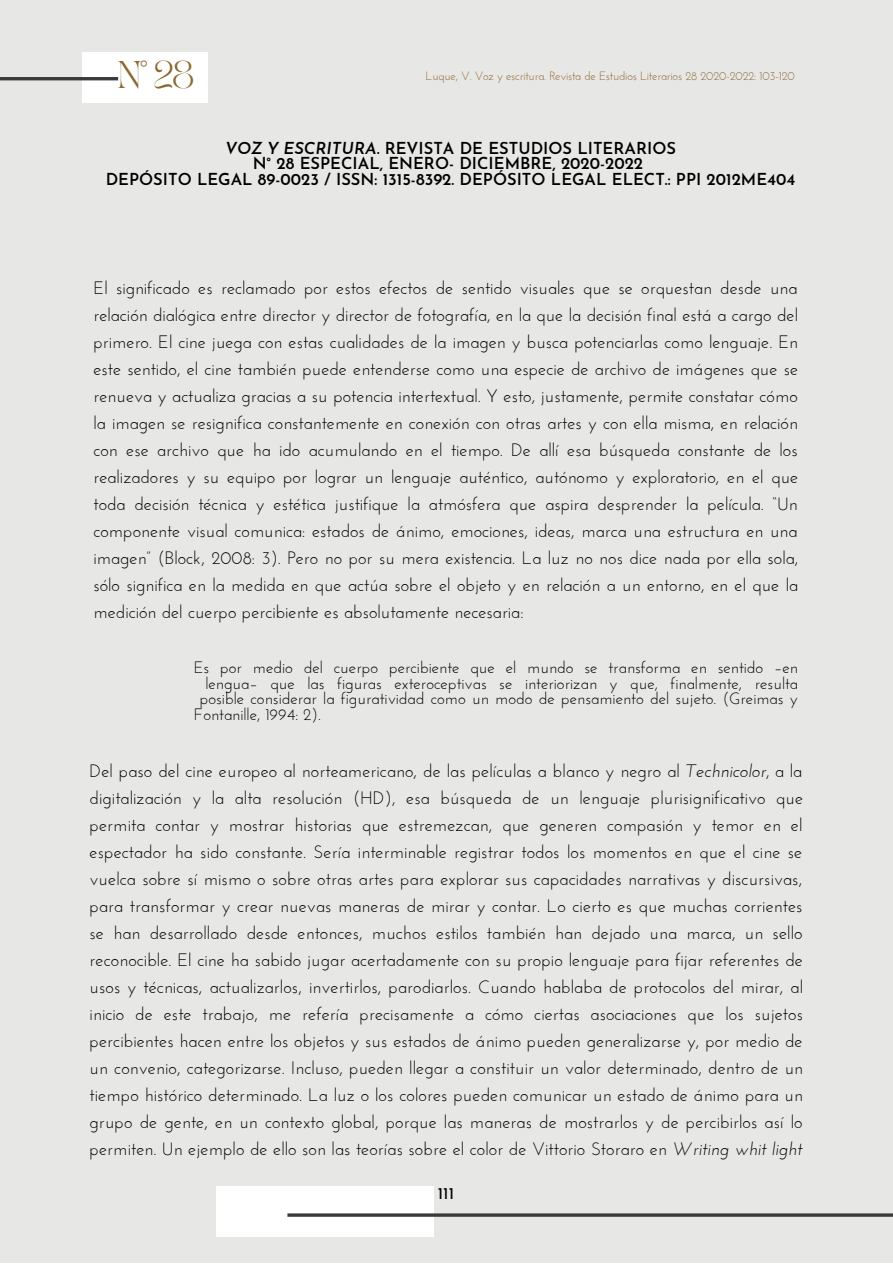
<style>
.page{position:relative;width:893px;height:1264px;background:#fff}
.page>*{position:absolute;margin:0;border:0;box-sizing:border-box;transform-origin:0 0}
.t1{font:27px "TAN PEARL Regular";color:#8b6830}
.t2{font:18px/27px "Josefin Sans";color:#000;text-align:justify}
.t3{font:16.5px "Josefin Sans";color:#000}
.t4{font:600 16.5px/15.8px "Josefin Sans";color:#000;text-align:center}
.t5{font:16.5px "Josefin Sans";color:#000}
.t6{font:12px "Josefin Sans";letter-spacing:-.02em;color:#8b6830}
.s1{font-style:italic}
</style>
<div class="page">
<div style="left:0;top:0;width:892px;height:1262px;background:#e7e7e6"></div>
<div style="left:216px;top:1186px;width:218px;height:50px;background:#fff"></div>
<hr style="left:287px;top:1213px;width:605px;height:3px;background:#3b3a3b">
<div style="left:82px;top:53px;width:126px;height:50px;background:#fff"></div>
<hr style="left:0;top:77px;width:118px;height:3px;background:#3b3a3b">
<h1 class="t1" style="left:118px;top:61px;width:79px">N° 28</h1>
<p class="t6" style="left:425px;top:71px;width:371px">Luque, V. Voz y escritura. Revista de Estudios Literarios 28 2020-2022: 103-120</p>
<p class="t4" style="left:106px;top:141px;width:691px"><span class="s1">VOZ Y ESCRITURA.</span> REVISTA DE ESTUDIOS LITERARIOS<br>N° 28 ESPECIAL, ENERO- DICIEMBRE, 2020-2022<br>DEPÓSITO LEGAL 89-0023 / ISSN: 1315-8392. DEPÓSITO LEGAL ELECT.: PPI 2012ME404</p>
<p class="t2" style="left:93px;top:276px;width:706px">El significado es reclamado por estos efectos de sentido visuales que se orquestan desde una relación dialógica entre director y director de fotografía, en la que la decisión final está a cargo del primero. El cine juega con estas cualidades de la imagen y busca potenciarlas como lenguaje. En este sentido, el cine también puede entenderse como una especie de archivo de imágenes que se renueva y actualiza gracias a su potencia intertextual. Y esto, justamente, permite constatar cómo la imagen se resignifica constantemente en conexión con otras artes y con ella misma, en relación con ese archivo que ha ido acumulando en el tiempo. De allí esa búsqueda constante de los realizadores y su equipo por lograr un lenguaje auténtico, autónomo y exploratorio, en el que toda decisión técnica y estética justifique la atmósfera que aspira desprender la película. “Un componente visual comunica: estados de ánimo, emociones, ideas, marca una estructura en una imagen” (Block, 2008: 3). Pero no por su mera existencia. La luz no nos dice nada por ella sola, sólo significa en la medida en que actúa sobre el objeto y en relación a un entorno, en el que la medición del cuerpo percibiente es absolutamente necesaria:</p>
<p class="t3" style="left:194px;top:660px;width:606px">Es por medio del cuerpo percibiente que el mundo se transforma en sentido –en</p>
<p class="t3" style="left:205px;top:676px;width:594px">lengua– que las figuras exteroceptivas se interiorizan y que, finalmente, resulta</p>
<p class="t3" style="left:200px;top:692px;width:599px">posible considerar la figuratividad como un modo de pensamiento del sujeto. (Greimas y</p>
<p class="t3" style="left:194px;top:707px;width:129px">Fontanille, 1994: 2).</p>
<p class="t2" style="left:90px;top:759px;width:715px">Del paso del cine europeo al norteamericano, de las películas a blanco y negro al <span class="s1">Technicolor</span>, a la digitalización y la alta resolución (HD), esa búsqueda de un lenguaje plurisignificativo que permita contar y mostrar historias que estremezcan, que generen compasión y temor en el espectador ha sido constante. Sería interminable registrar todos los momentos en que el cine se vuelca sobre sí mismo o sobre otras artes para explorar sus capacidades narrativas y discursivas, para transformar y crear nuevas maneras de mirar y contar. Lo cierto es que muchas corrientes se han desarrollado desde entonces, muchos estilos también han dejado una marca, un sello reconocible. El cine ha sabido jugar acertadamente con su propio lenguaje para fijar referentes de usos y técnicas, actualizarlos, invertirlos, parodiarlos. Cuando hablaba de protocolos del mirar, al inicio de este trabajo, me refería precisamente a cómo ciertas asociaciones que los sujetos percibientes hacen entre los objetos y sus estados de ánimo pueden generalizarse y, por medio de un convenio, categorizarse. Incluso, pueden llegar a constituir un valor determinado, dentro de un tiempo histórico determinado. La luz o los colores pueden comunicar un estado de ánimo para un grupo de gente, en un contexto global, porque las maneras de mostrarlos y de percibirlos así lo permiten. Un ejemplo de ello son las teorías sobre el color de Vittorio Storaro en <span class="s1">Writing whit light</span></p>
<p class="t5" style="left:438px;top:1186px;width:18px">111</p>
</div>
